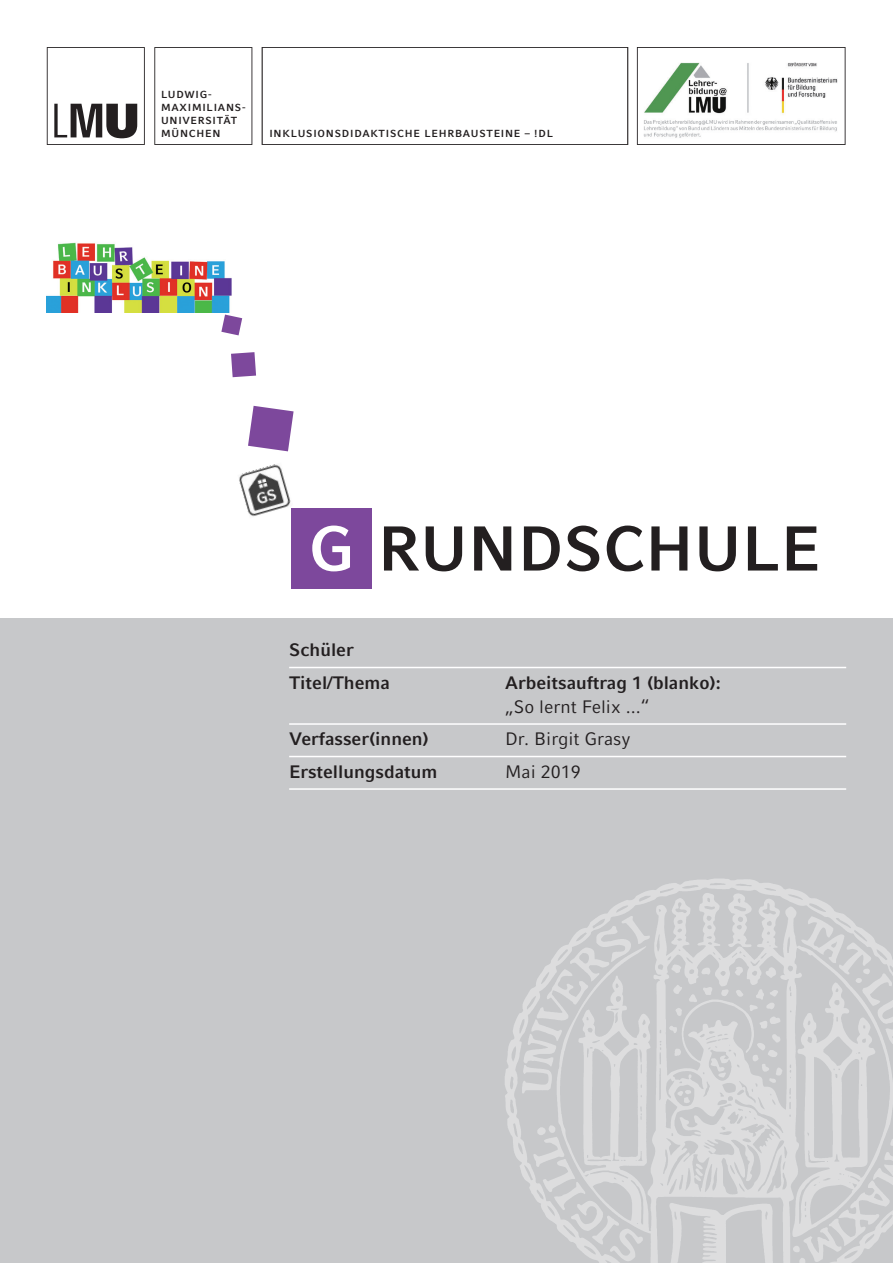
<style>
.page{position:relative;width:893px;height:1263px;background:#fff}
.page>*{position:absolute;margin:0;border:0;box-sizing:border-box;transform-origin:0 0}
.t1{font:700 63px "LMU Compatil Fact";color:#231f20}
.t2{font:700 18px/24px "LMU Compatil Fact";color:#231f20}
.t3{font:18px "LMU Compatil Fact";color:#231f20}
.t4{font:700 10.2px/13.2px "LMU Compatil Fact";letter-spacing:.075em;color:#231f20}
.s1{color:#fff}
.s2{font-weight:400}
</style>
<div class="page">
<div style="left:0;top:619px;width:893px;height:644px;background:#c7c8ca"></div>
<svg style="left:154px;top:47px;width:98px;height:98px"></svg>
<svg style="left:637px;top:47px;width:208px;height:98px"></svg>
<svg style="left:262px;top:47px;width:366px;height:98px"></svg>
<svg style="left:47px;top:47px;width:98px;height:98px"></svg>
<img style="left:643px;top:62px;width:199px;height:80px">
<img style="left:505px;top:879px;width:388px;height:384px">
<div style="left:291px;top:508px;width:81px;height:81px;background:#7d489c"></div>
<img style="left:239px;top:464px;width:52px;height:53px">
<svg style="left:248px;top:406px;width:46px;height:45px"></svg>
<svg style="left:231px;top:352px;width:25px;height:25px"></svg>
<svg style="left:221px;top:315px;width:21px;height:20px"></svg>
<img style="left:47px;top:242px;width:185px;height:71px">
<hr style="left:289px;top:667px;width:557px;height:1px;background:#fff">
<hr style="left:289px;top:723px;width:557px;height:2px;background:#fff">
<hr style="left:289px;top:756px;width:557px;height:1px;background:#fff">
<hr style="left:289px;top:788px;width:557px;height:2px;background:#fff">
<p class="t4" style="left:161px;top:88px;width:86px">LUDWIG-<br>MAXIMILIANS-<br>UNIVERSITÄT<br>MÜNCHEN</p>
<p class="t4" style="left:269px;top:127px;width:285px">INKLUSIONSDIDAKTISCHE LEHRBAUSTEINE – !DL</p>
<p class="t1" style="left:308px;top:512px;width:513px"><span class="s1">G</span> RUNDSCHULE</p>
<p class="t2" style="left:289px;top:638px;width:66px">Schüler</p>
<p class="t2" style="left:289px;top:670px;width:102px">Titel/Thema</p>
<p class="t2" style="left:505px;top:670px;width:217px">Arbeitsauftrag 1 (blanko): <span class="s2">„So lernt Felix ...“</span></p>
<p class="t2" style="left:289px;top:727px;width:141px">Verfasser(innen)</p>
<p class="t3" style="left:505px;top:728px;width:127px">Dr. Birgit Grasy</p>
<p class="t2" style="left:289px;top:759px;width:150px">Erstellungsdatum</p>
<p class="t3" style="left:505px;top:761px;width:77px">Mai 2019</p>
</div>
